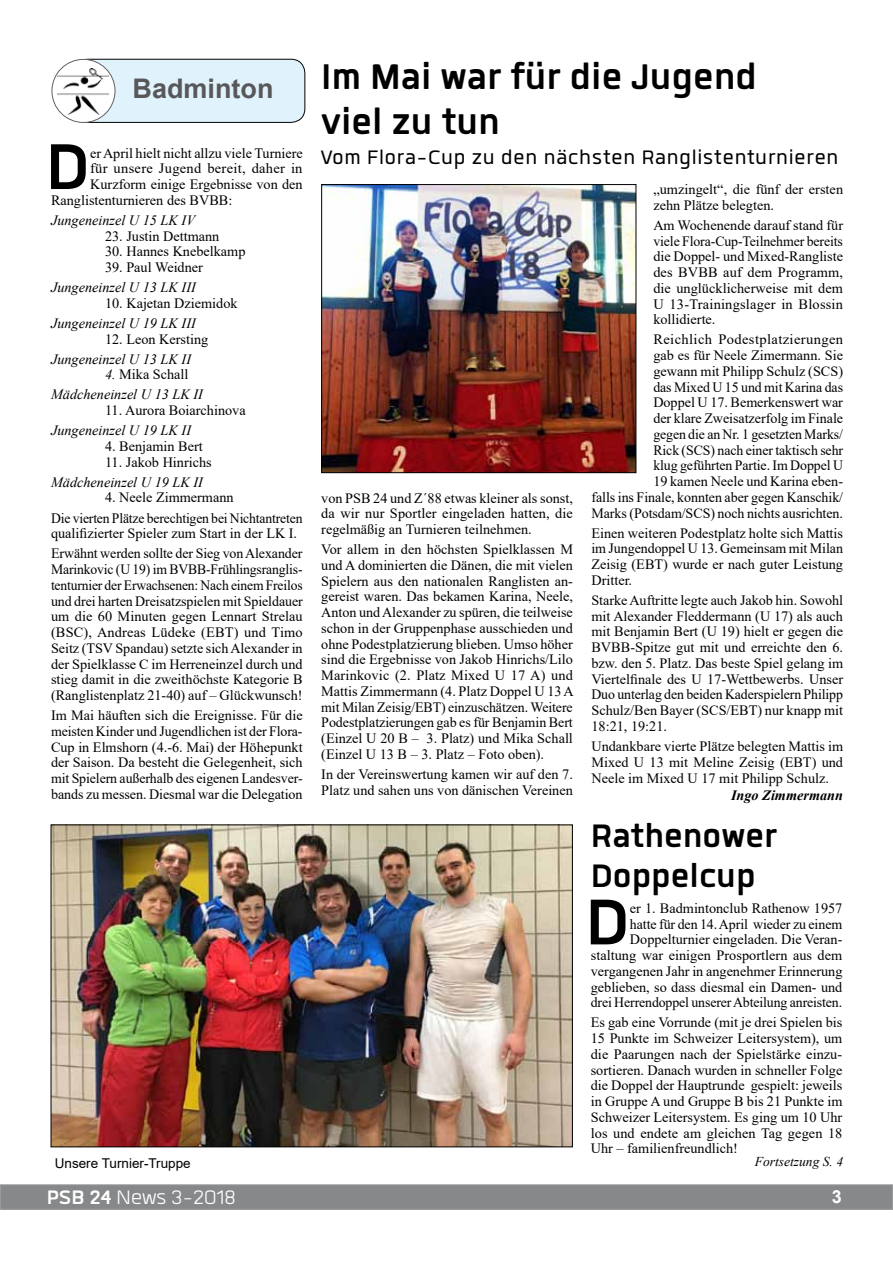
<style>
.page{position:relative;width:893px;height:1263px;background:#fff}
.page>*{position:absolute;margin:0;border:0;box-sizing:border-box;transform-origin:0 0}
.t1{font:700 89.4px "Quan";color:#000}
.t2{font:700 49.5px/44.5px "Quan";color:#000}
.t3{font:700 45px/40.5px "Quan";color:#000}
.t4{font:27px "Quan";letter-spacing:.03em;color:#000}
.t5{font:27px "Quan";color:#fff}
.t6{font:700 18px "Arial";color:#fff}
.t7{font:14.25px/15.8px "Times New Roman";color:#000;text-align:justify}
.t8{font:14.25px/15.8px "Times New Roman";color:#000;text-align:justify;scale:.96 1}
.t9{font:italic 14.25px/20px "Times New Roman";color:#000}
.t10{font:14.25px "Times New Roman";letter-spacing:.02em;color:#000}
.t11{font:italic 700 14.25px "Times New Roman";color:#000}
.t12{font:13.5px "Arial";color:#000}
.t13{font:italic 13.5px "Times New Roman";color:#000}
.s1{font-style:normal}
.s2{font-weight:700}
</style>
<div class="page">
<div style="left:0;top:1185px;width:893px;height:24px;background:#87888a"></div>
<div style="left:0;top:1184px;width:893px;height:26px;border:1px solid #9c9e9f"></div>
<div style="left:74px;top:59px;width:231px;height:63px;background:#e0f2fb;border-radius:14px"></div>
<div style="left:73px;top:59px;width:232px;height:64px;border:1px solid #000;border-radius:14px"></div>
<div style="left:52px;top:59px;width:63px;height:63px;background:#fff;border-radius:50%"></div>
<div style="left:51px;top:59px;width:64px;height:64px;border:1px solid #606163;border-radius:50%"></div>
<img style="left:58px;top:68px;width:50px;height:46px">
<img style="left:323px;top:186px;width:311px;height:285px">
<div style="left:321px;top:184px;width:315px;height:289px;border:1px solid #000"></div>
<img style="left:53px;top:826px;width:518px;height:319px">
<h2 class="t2" style="left:321px;top:54px;width:437px;text-indent:-188px"><sub>Badminton</sub> Im Mai war für die Jugend viel zu tun</h2>
<h3 class="t4" style="left:321px;top:145px;width:519px">Vom Flora-Cup zu den nächsten Ranglistenturnieren</h3>
<h1 class="t1" style="left:46px;top:124px;width:46px">D</h1>
<p class="t7" style="left:90px;top:144px;width:214px">er April hielt nicht allzu viele Turniere</p>
<p class="t10" style="left:90px;top:158px;width:214px">für unsere Jugend bereit, daher in</p>
<p class="t7" style="left:90px;top:176px;width:214px">Kurzform einige Ergebnisse von den</p>
<p class="t7" style="left:51px;top:192px;width:183px">Ranglistenturnieren des BVBB:</p>
<p class="t9" style="left:51px;top:210px;width:146px">Jungeneinzel U 15 LK IV</p>
<p class="t7" style="left:105px;top:227px;width:116px">23. Justin Dettmann</p>
<p class="t7" style="left:105px;top:243px;width:142px">30. Hannes Knebelkamp</p>
<p class="t7" style="left:105px;top:259px;width:99px">39. Paul Weidner</p>
<p class="t9" style="left:51px;top:277px;width:146px">Jungeneinzel U 13 LK III</p>
<p class="t7" style="left:105px;top:295px;width:134px">10. Kajetan Dziemidok</p>
<p class="t9" style="left:51px;top:313px;width:146px">Jungeneinzel U 19 LK III</p>
<p class="t7" style="left:105px;top:330px;width:105px">12. Leon Kersting</p>
<p class="t9" style="left:51px;top:348px;width:142px">Jungeneinzel U 13 LK II</p>
<p class="t9" style="left:51px;top:364px;width:153px;text-indent:54px">4. <span class="s1">Mika Schall<br></span>Mädcheneinzel U 13 LK II</p>
<p class="t7" style="left:105px;top:402px;width:142px">11. Aurora Boiarchinova</p>
<p class="t9" style="left:51px;top:420px;width:142px">Jungeneinzel U 19 LK II</p>
<p class="t7" style="left:105px;top:438px;width:99px">4. Benjamin Bert</p>
<p class="t7" style="left:105px;top:454px;width:108px">11. Jakob Hinrichs</p>
<p class="t9" style="left:51px;top:472px;width:153px">Mädcheneinzel U 19 LK II</p>
<p class="t7" style="left:51px;top:487px;width:253px;line-height:20.1px;text-indent:54px">4. Neele Zimmermann<br>Die vierten Plätze berechtigen bei Nichtantreten</p>
<p class="t7" style="left:51px;top:523px;width:253px;line-height:20.1px">qualifizierter Spieler zum Start in der LK I.<br>Erwähnt werden sollte der Sieg von Alexander</p>
<p class="t8" style="left:51px;top:561px;width:264px">Marinkovic (U 19) im BVBB-Frühlingsranglis&shy;tenturnier der Erwachsenen: Nach einem Freilos und drei harten Dreisatzspielen mit Spieldauer um die 60 Minuten gegen Lennart Strelau (BSC), Andreas Lüdeke (EBT) und Timo Seitz (TSV Spandau) setzte sich Alexander in der Spielklasse C im Herreneinzel durch und stieg damit in die zweithöchste Kategorie B (Ranglistenplatz 21-40) auf – Glückwunsch!</p>
<p class="t7" style="left:51px;top:707px;width:253px">Im Mai häuften sich die Ereignisse. Für die meisten Kinder und Jugendlichen ist der Flora-Cup in Elmshorn (4.-6. Mai) der Höhepunkt der Saison. Da besteht die Gelegenheit, sich mit Spielern außerhalb des eigenen Landesver&shy;bands zu messen. Diesmal war die Delegation</p>
<p class="t7" style="left:653px;top:181px;width:191px">„umzingelt“, die fünf der ersten zehn Plätze belegten.</p>
<p class="t7" style="left:653px;top:217px;width:191px">Am Wochenende darauf stand für viele Flora-Cup-Teilnehmer bereits die Doppel- und Mixed-Rangliste des BVBB auf dem Programm, die unglücklicherweise mit dem U 13-Trainingslager in Blossin kollidierte.</p>
<p class="t7" style="left:591px;top:331px;width:253px;text-align:right">Reichlich Podestplatzierungen<br>gab es für Neele Zimermann. Sie<br>gewann mit Philipp Schulz (SCS)<br>das Mixed U 15 und mit Karina das<br>Doppel U 17. Bemerkenswert war<br>der klare Zweisatzerfolg im Finale<br>gegen die an Nr. 1 gesetzten Marks/<br>Rick (SCS) nach einer taktisch sehr<br>klug geführten Partie. Im Doppel U<br>19 kamen Neele und Karina eben-<br>falls ins Finale, konnten aber gegen Kanschik/ Marks (Potsdam/SCS) noch nichts ausrichten.</p>
<p class="t7" style="left:591px;top:525px;width:253px">Einen weiteren Podestplatz holte sich Mattis im Jungendoppel U 13. Gemeinsam mit Milan Zeisig (EBT) wurde er nach guter Leistung Dritter.</p>
<p class="t7" style="left:591px;top:592px;width:253px">Starke Auftritte legte auch Jakob hin. Sowohl mit Alexander Fleddermann (U 17) als auch mit Benjamin Bert (U 19) hielt er gegen die BVBB-Spitze gut mit und erreichte den 6. bzw. den 5. Platz. Das beste Spiel gelang im Viertelfinale des U 17-Wettbewerbs. Unser Duo unterlag den beiden Kaderspielern Philipp Schulz/Ben Bayer (SCS/EBT) nur knapp mit 18:21, 19:21.</p>
<p class="t7" style="left:591px;top:738px;width:253px">Undankbare vierte Plätze belegten Mattis im Mixed U 13 mit Meline Zeisig (EBT) und Neele im Mixed U 17 mit Philipp Schulz.</p>
<p class="t11" style="left:731px;top:785px;width:114px">Ingo Zimmermann</p>
<h3 class="t3" style="left:591px;top:814px;width:188px">Rathenower<br>Doppelcup</h3>
<h1 class="t1" style="left:585px;top:879px;width:46px">D</h1>
<p class="t7" style="left:321px;top:489px;width:253px">von PSB 24 und Z´88 etwas kleiner als sonst, da wir nur Sportler eingeladen hatten, die regelmäßig an Turnieren teilnehmen.</p>
<p class="t7" style="left:321px;top:541px;width:254px">Vor allem in den höchsten Spielklassen M und A dominierten die Dänen, die mit vielen Spielern aus den nationalen Ranglisten an&shy;gereist waren. Das bekamen Karina, Neele, Anton und Alexander zu spüren, die teilweise schon in der Gruppenphase ausschieden und ohne Podestplatzierung blieben. Umso höher sind die Ergebnisse von Jakob Hinrichs/Lilo Marinkovic (2. Platz Mixed U 17 A) und Mattis Zimmermann (4. Platz Doppel U 13 A mit Milan Zeisig/EBT) einzuschätzen. Weitere Podestplatzierungen gab es für Benjamin Bert (Einzel U 20 B – 3. Platz) und Mika Schall (Einzel U 13 B – 3. Platz – Foto oben).</p>
<p class="t7" style="left:321px;top:766px;width:253px">In der Vereinswertung kamen wir auf den 7.<br>Platz und sahen uns von dänischen Vereinen</p>
<p class="t7" style="left:591px;top:900px;width:253px;text-align:right">er 1. Badmintonclub Rathenow 1957<br>hatte für den 14. April wieder zu einem Doppelturnier eingeladen. Die Veran&shy;staltung war einigen Prosportlern aus dem vergangenen Jahr in angenehmer Erinnerung geblieben, so dass diesmal ein Damen- und drei Herrendoppel unserer Abteilung anreisten.</p>
<p class="t7" style="left:591px;top:1014px;width:253px">Es gab eine Vorrunde (mit je drei Spielen bis 15 Punkte im Schweizer Leitersystem), um die Paarungen nach der Spielstärke einzu&shy;sortieren. Danach wurden in schneller Folge die Doppel der Hauptrunde gespielt: jeweils in Gruppe A und Gruppe B bis 21 Punkte im Schweizer Leitersystem. Es ging um 10 Uhr los und endete am gleichen Tag gegen 18<br>Uhr – familienfreundlich!</p>
<p class="t12" style="left:55px;top:1154px;width:138px">Unsere Turnier-Truppe</p>
<p class="t13" style="left:755px;top:1152px;width:90px">Fortsetzung S. 4</p>
<h3 class="t5" style="left:47px;top:1185px;width:191px"><span class="s2">PSB 24</span> News 3-2018</h3>
<p class="t6" style="left:832px;top:1184px;width:12px">3</p>
</div>
